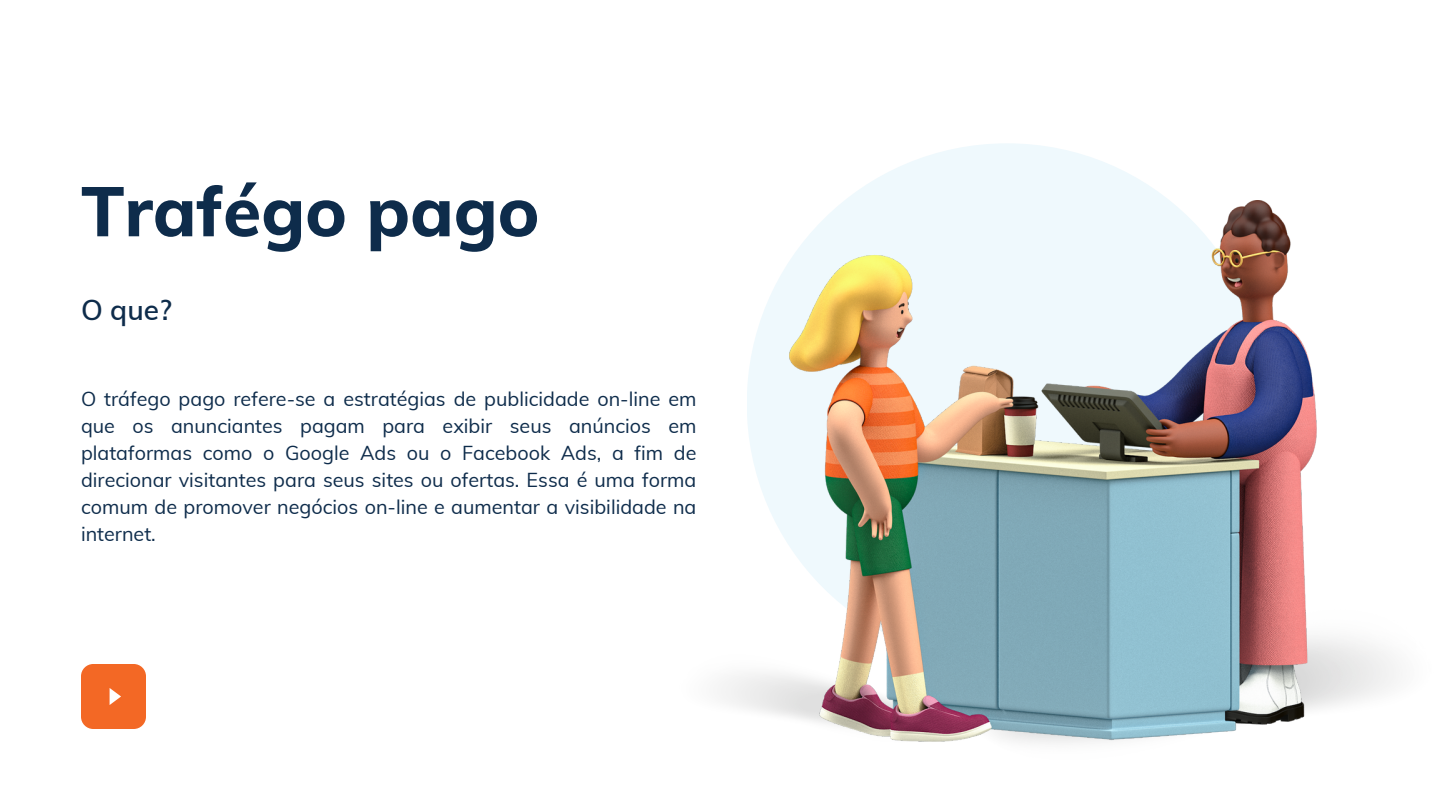
<style>
.page{position:relative;width:1440px;height:810px;background:#fff}
.page>*{position:absolute;margin:0;border:0;box-sizing:border-box;transform-origin:0 0}
.t1{font:800 69.2px "Muli";color:#0e2c4b}
.t2{font:600 28px "Muli";color:#0e2c4b}
.t3{font:19.7px/27px "Muli";color:#0e2c4b;text-align:justify}
</style>
<div class="page">
<div style="left:747px;top:143px;width:520px;height:521px;background:#eff9fd;border-radius:50%"></div>
<img style="left:790px;top:200px;width:527px;height:541px">
<div style="left:81px;top:664px;width:65px;height:65px;background:#f36825;border-radius:12px"></div>
<svg style="left:110px;top:688px;width:11px;height:17px"></svg>
<p class="t1" style="left:81px;top:167px;width:460px">Trafégo pago</p>
<p class="t2" style="left:81px;top:292px;width:92px">O que?</p>
<p class="t3" style="left:81px;top:385px;width:617px">O tráfego pago refere-se a estratégias de publicidade on-line em que os anunciantes pagam para exibir seus anúncios em plataformas como o Google Ads ou o Facebook Ads, a fim de direcionar visitantes para seus sites ou ofertas. Essa é uma forma comum de promover negócios on-line e aumentar a visibilidade na internet.</p>
</div>
